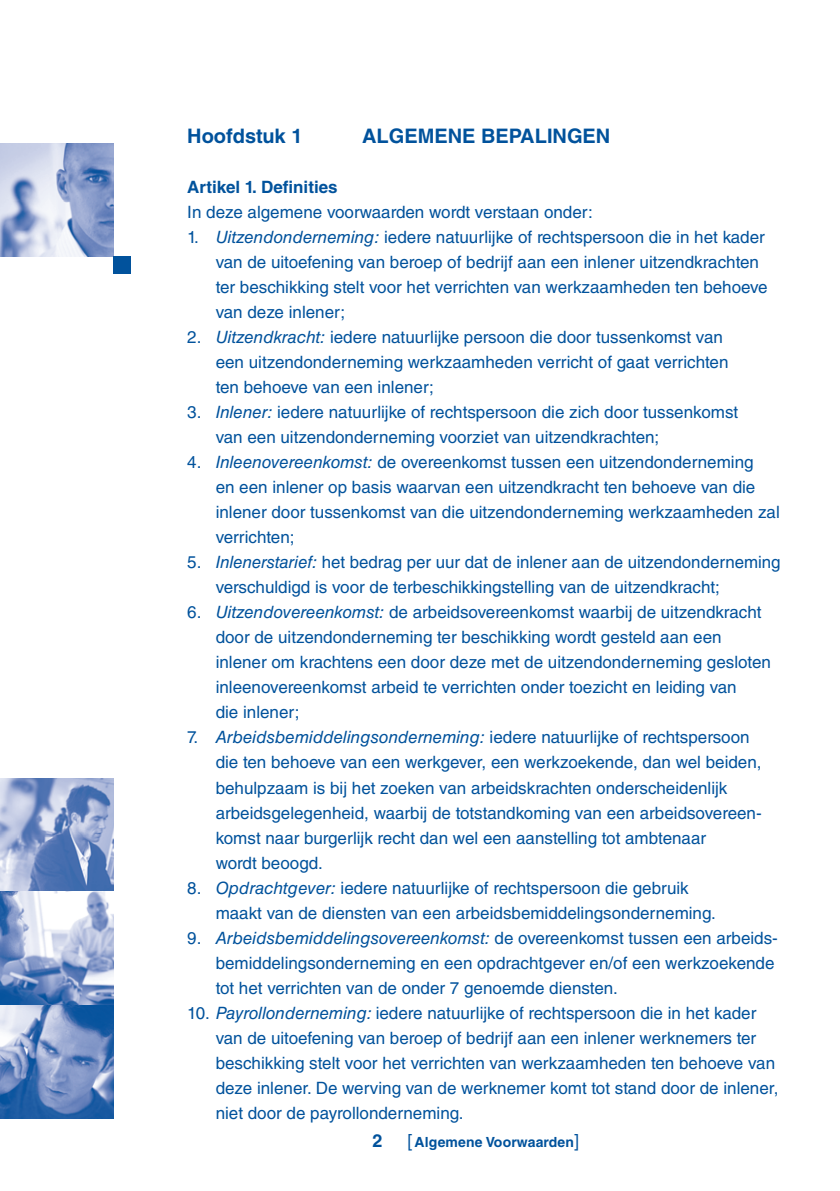
<style>
.page{position:relative;width:840px;height:1191px;background:#fff}
.page>*{position:absolute;margin:0;border:0;box-sizing:border-box;transform-origin:0 0}
.t1{font:700 20px "Helvetica LT Std";color:#01529c}
.t2{font:700 18px "Helvetica LT Std";color:#01529c}
.t3{font:17px/25px "Helvetica LT Std";color:#01529c}
.t4{font:700 17px "Helvetica LT Std";color:#01529c}
.t5{font:700 14px "Helvetica LT Std";letter-spacing:.01em;color:#01529c}
.s1{font-style:italic}
.s2{font-weight:400;font-size:18px}
</style>
<div class="page">
<img style="left:0;top:778px;width:113px;height:113px">
<svg style="left:0;top:891px;width:113px;height:114px"></svg>
<svg style="left:0;top:1005px;width:113px;height:113px;background:#6e8ec1"></svg>
<img style="left:0;top:143px;width:113px;height:114px">
<div style="left:113px;top:257px;width:17px;height:17px;background:#01529c"></div>
<p class="t1" style="left:187px;top:124px;width:117px">Hoofdstuk 1</p>
<p class="t1" style="left:362px;top:124px;width:30px">ALGEME</p>
<p class="t1" style="left:447px;top:124px;width:164px">NE BEPALINGEN</p>
<p class="t4" style="left:187px;top:177px;width:152px">Artikel 1. Definities</p>
<p class="t3" style="left:187px;top:200px;width:407px">In deze algemene voorwaarden wordt verstaan onder:</p>
<p class="t3" style="left:215px;top:225px;width:553px;text-indent:-28px">1. <span class="s1">Uitzendonderneming:</span> iedere natuurlijke of rechtspersoon die in het kader van de uitoefening van beroep of bedrijf aan een inlener uitzendkrachten ter beschikking stelt voor het verrichten van werkzaamheden ten behoeve van deze inlener;</p>
<p class="t3" style="left:215px;top:325px;width:514px;text-indent:-28px">2. <span class="s1">Uitzendkracht:</span> iedere natuurlijke persoon die door tussenkomst van een uitzendonderneming werkzaamheden verricht of gaat verrichten ten behoeve van een inlener;</p>
<p class="t3" style="left:215px;top:400px;width:524px;text-indent:-28px">3. <span class="s1">Inlener:</span> iedere natuurlijke of rechtspersoon die zich door tussenkomst van een uitzendonderneming voorziet van uitzendkrachten;</p>
<p class="t3" style="left:215px;top:450px;width:565px;text-indent:-28px">4. <span class="s1">Inleenovereenkomst:</span> de overeenkomst tussen een uitzendonderneming<br>en een inlener op basis waarvan een uitzendkracht ten behoeve van die inlener door tussenkomst van die uitzendonderneming werkzaamheden zal verrichten;</p>
<p class="t3" style="left:215px;top:550px;width:566px;text-indent:-28px">5. <span class="s1">Inlenerstarief:</span> het bedrag per uur dat de inlener aan de uitzendonderneming verschuldigd is voor de terbeschikkingstelling van de uitzendkracht;</p>
<p class="t3" style="left:215px;top:600px;width:556px;text-indent:-28px">6. <span class="s1">Uitzendovereenkomst:</span> de arbeidsovereenkomst waarbij de uitzendkracht door de uitzendonderneming ter beschikking wordt gesteld aan een inlener om krachtens een door deze met de uitzendonderneming gesloten inleenovereenkomst arbeid te verrichten onder toezicht en leiding van<br>die inlener;</p>
<p class="t3" style="left:215px;top:725px;width:547px;text-indent:-28px">7. <span class="s1">Arbeidsbemiddelingsonderneming:</span> iedere natuurlijke of rechtspersoon die ten behoeve van een werkgever, een werkzoekende, dan wel beiden, behulpzaam is bij het zoeken van arbeidskrachten onderscheidenlijk arbeidsgelegenheid, waarbij de totstandkoming van een arbeidsovereen&shy;komst naar burgerlijk recht dan wel een aanstelling tot ambtenaar<br>wordt beoogd.</p>
<p class="t3" style="left:215px;top:875px;width:501px;text-indent:-28px">8. <span class="s1">Opdrachtgever:</span> iedere natuurlijke of rechtspersoon die gebruik maakt van de diensten van een arbeidsbemiddelingsonderneming.</p>
<p class="t3" style="left:215px;top:925px;width:563px;text-indent:-28px">9. <span class="s1">Arbeidsbemiddelingsovereenkomst:</span> de overeenkomst tussen een arbeids&shy;bemiddelingsonderneming en een opdrachtgever en/of een werkzoekende tot het verrichten van de onder 7 genoemde diensten.</p>
<p class="t3" style="left:215px;top:1000px;width:564px;text-indent:-28px">10. <span class="s1">Payrollonderneming:</span> iedere natuurlijke of rechtspersoon die in het kader van de uitoefening van beroep of bedrijf aan een inlener werknemers ter beschikking stelt voor het verrichten van werkzaamheden ten behoeve van deze inlener. De werving van de werknemer komt tot stand door de inlener, niet door de payrollonderneming.</p>
<p class="t2" style="left:372px;top:1129px;width:12px">2</p>
<p class="t5" style="left:407px;top:1133px;width:173px"><span class="s2">[</span> Algemene Voorwaarden<span class="s2">]</span></p>
</div>
